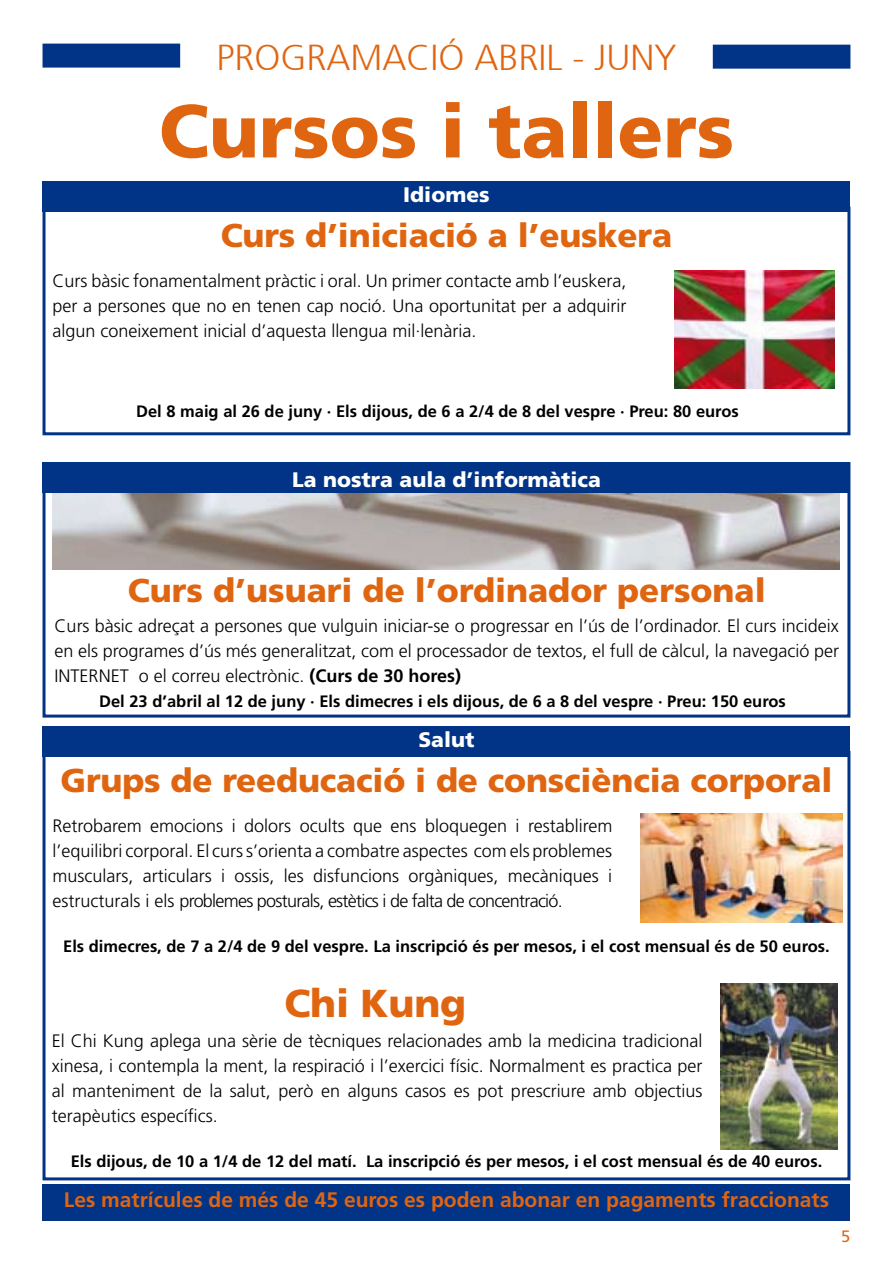
<style>
.page{position:relative;width:893px;height:1263px;background:#fff}
.page>*{position:absolute;margin:0;border:0;box-sizing:border-box;transform-origin:0 0}
.t1{font:900 75px "Frutiger";color:#e06510}
.t2{font:900 39px "Frutiger";letter-spacing:-.005em;color:#e06510}
.t3{font:300 36px "Frutiger 45";color:#e06510}
.t4{font:900 33px "Frutiger";letter-spacing:-.005em;color:#e06510}
.t5{font:700 21px "Frutiger";color:#e06510}
.t6{font:900 21px "Frutiger";color:#fff}
.t7{font:300 18px/25px "Frutiger";color:#000;text-align:justify}
.t8{font:700 16.5px "Frutiger";color:#000}
.s1{font-weight:700}
</style>
<div class="page">
<div style="left:43px;top:44px;width:137px;height:24px;background:#013486"></div>
<div style="left:713px;top:45px;width:137px;height:24px;background:#013486"></div>
<img style="left:640px;top:813px;width:202px;height:109px">
<div style="left:43px;top:726px;width:807px;height:31px;background:#013486"></div>
<div style="left:43px;top:462px;width:807px;height:255px;border:3px solid #013486"></div>
<img style="left:53px;top:493px;width:786px;height:77px">
<div style="left:43px;top:1184px;width:807px;height:36px;background:#013486"></div>
<img style="left:720px;top:984px;width:118px;height:165px">
<div style="left:43px;top:207px;width:807px;height:228px;border:3px solid #013486"></div>
<div style="left:43px;top:181px;width:807px;height:31px;background:#013486"></div>
<img style="left:674px;top:270px;width:160px;height:118px">
<div style="left:43px;top:462px;width:807px;height:31px;background:#013486"></div>
<h3 class="t3" style="left:216px;top:37px;width:462px">PROGRAMACIÓ ABRIL - JUNY</h3>
<h1 class="t1" style="left:159px;top:86px;width:577px">Cursos i tallers</h1>
<p class="t6" style="left:403px;top:182px;width:88px">Idiomes</p>
<h3 class="t4" style="left:221px;top:216px;width:453px">Curs d’iniciació a l’euskera</h3>
<p class="t7" style="left:52px;top:269px;width:576px">Curs bàsic fonamentalment pràctic i oral. Un primer contacte amb l’euskera, per a persones que no en tenen cap noció. Una oportunitat per a adquirir algun coneixement inicial d’aquesta llengua mil·lenària.</p>
<p class="t8" style="left:136px;top:402px;width:604px">Del 8 maig al 26 de juny · Els dijous, de 6 a 2/4 de 8 del vespre · Preu: 80 euros</p>
<p class="t6" style="left:292px;top:467px;width:310px">La nostra aula d’informàtica</p>
<h3 class="t4" style="left:128px;top:571px;width:639px">Curs d’usuari de l’ordinador personal</h3>
<p class="t7" style="left:55px;top:613px;width:786px">Curs bàsic adreçat a persones que vulguin iniciar-se o progressar en l’ús de l’ordinador. El curs incideix en els programes d’ús més generalitzat, com el processador de textos, el full de càlcul, la navegació per INTERNET o el correu electrònic. <span class="s1">(Curs de 30 hores)</span></p>
<p class="t8" style="left:99px;top:692px;width:688px">Del 23 d’abril al 12 de juny · Els dimecres i els dijous, de 6 a 8 del vespre · Preu: 150 euros</p>
<p class="t6" style="left:418px;top:727px;width:58px">Salut</p>
<h3 class="t4" style="left:61px;top:760px;width:773px">Grups de reeducació i de consciència corporal</h3>
<p class="t7" style="left:52px;top:813px;width:561px">Retrobarem emocions i dolors ocults que ens bloquegen i restablirem l’equilibri corporal. El curs s’orienta a combatre aspectes com els problemes musculars, articulars i ossis, les disfuncions orgàniques, mecàniques i estructurals i els problemes posturals, estètics i de falta de concentració.</p>
<p class="t8" style="left:63px;top:936px;width:768px">Els dimecres, de 7 a 2/4 de 9 del vespre. La inscripció és per mesos, i el cost mensual és de 50 euros.</p>
<h2 class="t2" style="left:284px;top:980px;width:183px">Chi Kung</h2>
<p class="t7" style="left:52px;top:1028px;width:652px">El Chi Kung aplega una sèrie de tècniques relacionades amb la medicina tradicional xinesa, i contempla la ment, la respiració i l’exercici físic. Normalment es practica per al manteniment de la salut, però en alguns casos es pot prescriure amb objectius terapèutics específics.</p>
<p class="t8" style="left:71px;top:1151px;width:753px">Els dijous, de 10 a 1/4 de 12 del matí. La inscripció és per mesos, i el cost mensual és de 40 euros.</p>
<p class="t5" style="left:64px;top:1187px;width:767px">Les matrícules de més de 45 euros es poden abonar en pagaments fraccionats</p>
</div>
